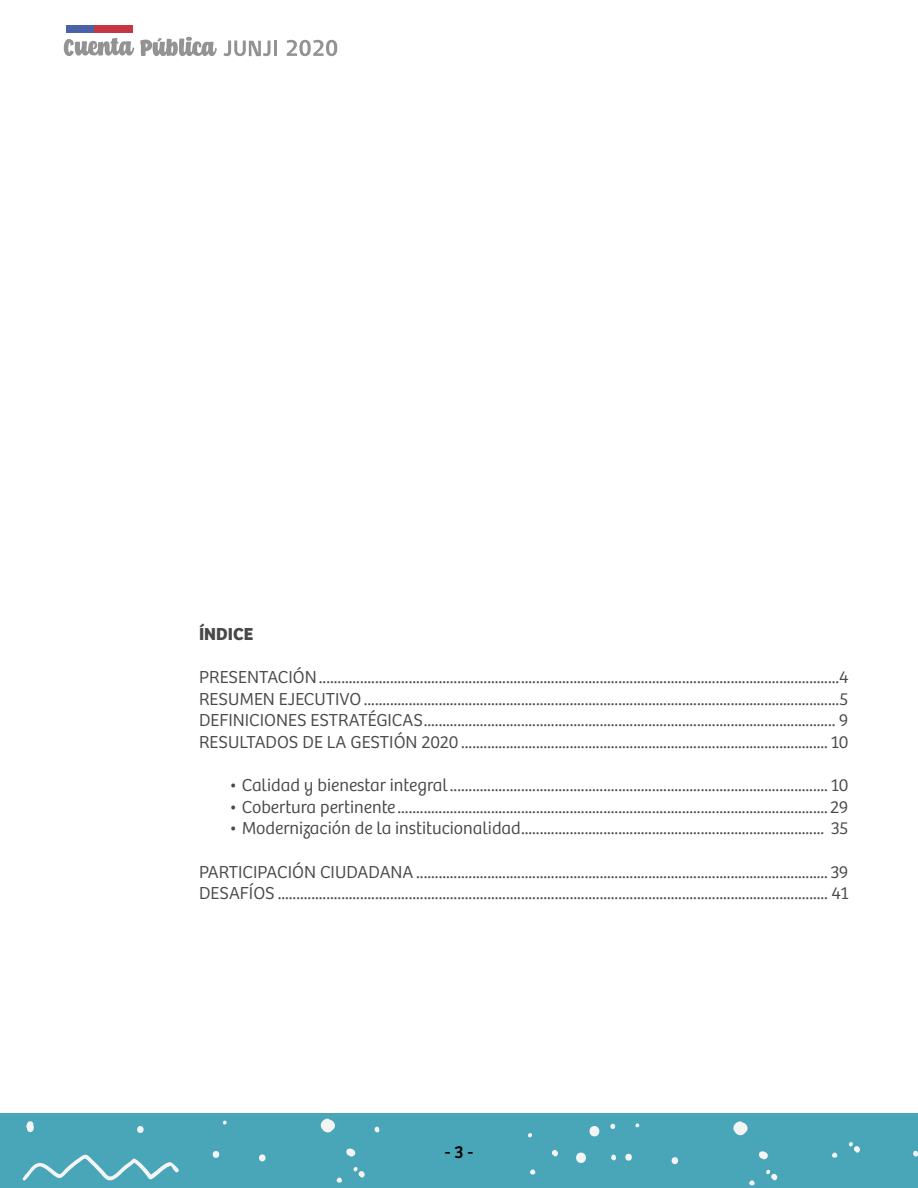
<style>
.page{position:relative;width:918px;height:1188px;background:#fff}
.page>*{position:absolute;margin:0;border:0;box-sizing:border-box;transform-origin:0 0}
.t1{font:300 18px/21.6px "Bree";color:#484848;text-align:justify}
.t2{font:700 18px "Bree";color:#484848}
.t3{font:18px "Bree";color:#000}
</style>
<div class="page">
<div style="left:0;top:1114px;width:918px;height:74px;background:#48a6b8"></div>
<svg style="left:22px;top:1154px;width:157px;height:27px"></svg>
<svg style="left:576px;top:1153px;width:10px;height:10px"></svg>
<svg style="left:589px;top:1126px;width:11px;height:10px"></svg>
<svg style="left:610px;top:1124px;width:6px;height:5px"></svg>
<svg style="left:320px;top:1118px;width:15px;height:15px"></svg>
<svg style="left:346px;top:1148px;width:10px;height:9px"></svg>
<svg style="left:212px;top:1151px;width:8px;height:7px"></svg>
<svg style="left:259px;top:1154px;width:7px;height:7px"></svg>
<svg style="left:137px;top:1126px;width:7px;height:7px"></svg>
<svg style="left:353px;top:1167px;width:12px;height:11px"></svg>
<svg style="left:374px;top:1127px;width:6px;height:6px"></svg>
<svg style="left:26px;top:1121px;width:8px;height:11px"></svg>
<svg style="left:223px;top:1120px;width:4px;height:5px"></svg>
<svg style="left:336px;top:1177px;width:6px;height:6px"></svg>
<svg style="left:552px;top:1150px;width:6px;height:7px"></svg>
<svg style="left:528px;top:1133px;width:4px;height:5px"></svg>
<svg style="left:611px;top:1155px;width:5px;height:6px"></svg>
<svg style="left:530px;top:1169px;width:5px;height:6px"></svg>
<svg style="left:849px;top:1142px;width:11px;height:11px"></svg>
<svg style="left:913px;top:1151px;width:5px;height:6px"></svg>
<svg style="left:832px;top:1152px;width:5px;height:6px"></svg>
<svg style="left:733px;top:1121px;width:15px;height:15px"></svg>
<svg style="left:759px;top:1151px;width:9px;height:8px"></svg>
<svg style="left:625px;top:1154px;width:7px;height:7px"></svg>
<svg style="left:671px;top:1157px;width:8px;height:7px"></svg>
<svg style="left:766px;top:1170px;width:11px;height:11px"></svg>
<svg style="left:635px;top:1123px;width:5px;height:5px"></svg>
<svg style="left:749px;top:1180px;width:6px;height:6px"></svg>
<svg style="left:224px;top:41px;width:47px;height:15px"></svg>
<hr style="left:274px;top:41px;width:3px;height:15px;background:#939393">
<div style="left:93px;top:26px;width:40px;height:7px;background:#c43740"></div>
<div style="left:66px;top:26px;width:27px;height:7px;background:#4962a8"></div>
<svg style="left:64px;top:38px;width:70px;height:18px"></svg>
<svg style="left:140px;top:37px;width:77px;height:19px"></svg>
<svg style="left:287px;top:40px;width:50px;height:16px"></svg>
<p class="t2" style="left:199px;top:623px;width:56px">ÍNDICE</p>
<p class="t1" style="left:199px;top:667px;width:651px">PRESENTACIÓN...........................................................................................................................................4<br>RESUMEN EJECUTIVO...............................................................................................................................5<br>DEFINICIONES ESTRATÉGICAS.............................................................................................................. 9<br>RESULTADOS DE LA GESTIÓN 2020 .................................................................................................. 10</p>
<p class="t1" style="left:229px;top:775px;width:621px">• Calidad y bienestar integral..................................................................................................... 10</p>
<p class="t1" style="left:229px;top:796px;width:621px">• Cobertura pertinente...................................................................................................................29</p>
<p class="t1" style="left:229px;top:818px;width:621px">• Modernización de la institucionalidad................................................................................. 35</p>
<p class="t1" style="left:199px;top:861px;width:651px">PARTICIPACIÓN CIUDADANA.............................................................................................................. 39<br>DESAFÍOS ................................................................................................................................................... 41</p>
<p class="t3" style="left:445px;top:1141px;width:30px">- 3 -</p>
</div>
